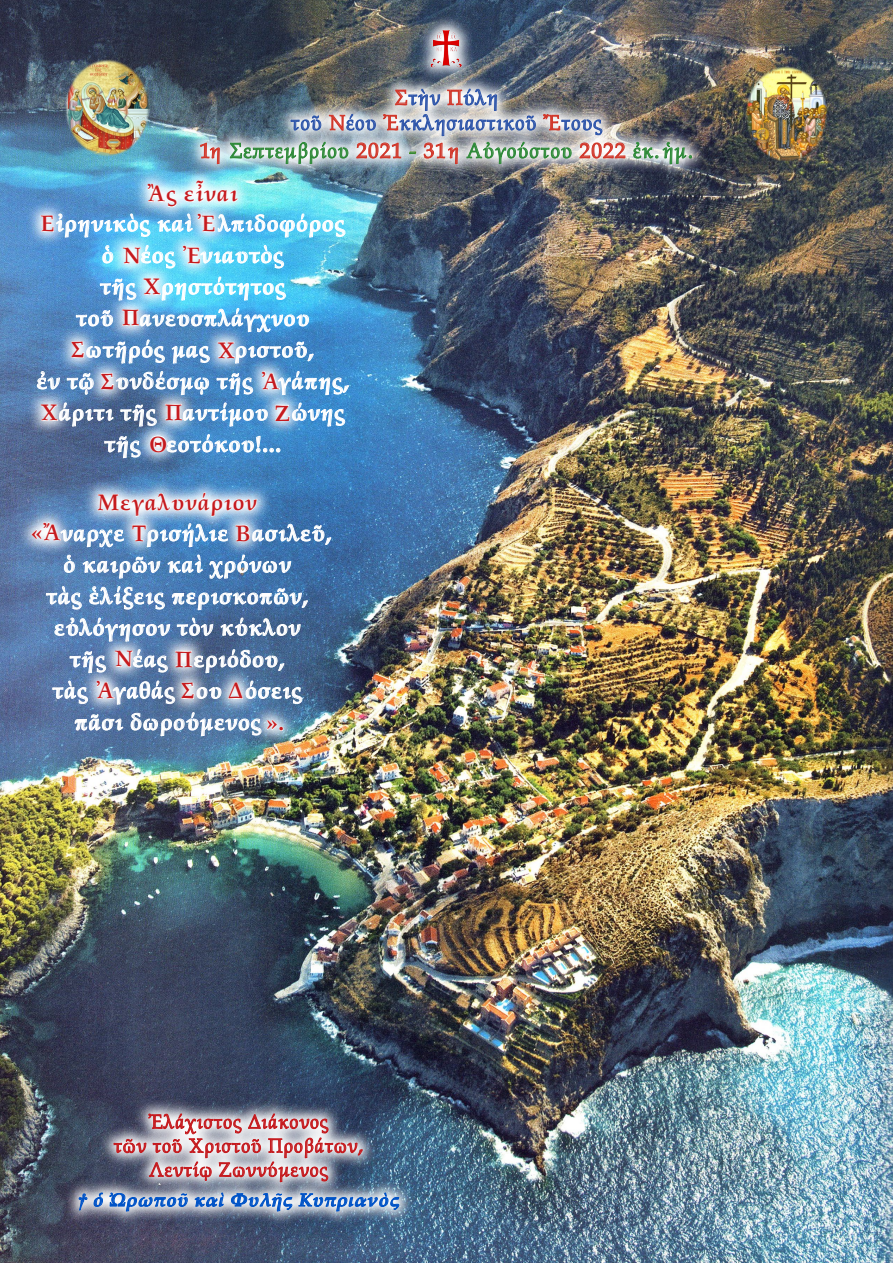
<style>
.page{position:relative;width:893px;height:1263px;background:#fff}
.page>*{position:absolute;margin:0;border:0;box-sizing:border-box;transform-origin:0 0}
.t1{font:22.5px "SK Book Antiqua Pol Uni W Bold";letter-spacing:.04em;color:#fff}
.t2{font:22.5px "SK Book Antiqua Pol Uni W Bold";letter-spacing:.04em;color:#c51b1f}
.t3{font:21px "SK Book Antiqua Pol Uni W";letter-spacing:.06em;color:#2f8a39}
.t4{font:21px "SK Book Antiqua Pol Uni W";letter-spacing:.05em;color:#2f56aa}
.t5{font:19.5px "SK Book Antiqua Pol Uni W";letter-spacing:.05em;color:#c51b1f}
.t6{font:italic 700 18px "Palatino Linotype";letter-spacing:.05em;color:#0053c7}
.s1{color:#d1382b}
.s2{color:#c51b1f}
.s3{font-family:"CTOS New Times Bold Italic Test 1";font-weight:400;font-style:normal}
</style>
<div class="page">
<img style="left:0;top:0;width:893px;height:1263px">
<svg style="left:64px;top:1099px;width:351px;height:128px;background:#485872"></svg>
<svg style="left:78px;top:1192px;width:25px;height:19px"></svg>
<img style="left:109px;top:1043px;width:291px;height:172px">
<svg style="left:76px;top:310px;width:31px;height:17px"></svg>
<svg style="left:172px;top:346px;width:31px;height:18px"></svg>
<svg style="left:37px;top:371px;width:23px;height:17px"></svg>
<svg style="left:67px;top:373px;width:18px;height:21px"></svg>
<svg style="left:217px;top:374px;width:30px;height:21px"></svg>
<svg style="left:121px;top:405px;width:29px;height:22px"></svg>
<svg style="left:104px;top:436px;width:31px;height:22px"></svg>
<svg style="left:132px;top:165px;width:121px;height:57px;background:#72bde1"></svg>
<svg style="left:148px;top:184px;width:29px;height:23px"></svg>
<svg style="left:25px;top:200px;width:44px;height:47px"></svg>
<svg style="left:41px;top:214px;width:109px;height:24px;background:#87bee7"></svg>
<svg style="left:182px;top:199px;width:48px;height:46px"></svg>
<svg style="left:158px;top:214px;width:187px;height:24px;background:#7fcff0"></svg>
<svg style="left:108px;top:232px;width:48px;height:13px"></svg>
<svg style="left:167px;top:230px;width:48px;height:15px"></svg>
<svg style="left:155px;top:301px;width:21px;height:6px"></svg>
<svg style="left:100px;top:245px;width:186px;height:56px;background:#7ed9f6"></svg>
<svg style="left:150px;top:395px;width:48px;height:39px"></svg>
<svg style="left:165px;top:402px;width:95px;height:25px;background:#7daad5"></svg>
<svg style="left:56px;top:326px;width:43px;height:47px"></svg>
<svg style="left:72px;top:340px;width:93px;height:24px;background:#8bafd5"></svg>
<svg style="left:203px;top:333px;width:47px;height:41px"></svg>
<svg style="left:218px;top:342px;width:96px;height:22px;background:#87b1d8"></svg>
<svg style="left:85px;top:357px;width:44px;height:48px"></svg>
<svg style="left:101px;top:371px;width:108px;height:24px;background:#80a3c9"></svg>
<svg style="left:247px;top:356px;width:48px;height:49px"></svg>
<svg style="left:262px;top:371px;width:87px;height:24px;background:#7fb2dc"></svg>
<svg style="left:26px;top:388px;width:47px;height:48px"></svg>
<svg style="left:41px;top:403px;width:73px;height:24px;background:#899ab7"></svg>
<svg style="left:107px;top:294px;width:48px;height:47px"></svg>
<svg style="left:122px;top:307px;width:187px;height:26px;background:#74b3e1"></svg>
<svg style="left:260px;top:389px;width:45px;height:48px"></svg>
<svg style="left:275px;top:403px;width:70px;height:24px;background:#82b4df"></svg>
<svg style="left:135px;top:420px;width:47px;height:47px;background:#6f91b8"></svg>
<svg style="left:150px;top:434px;width:130px;height:19px;background:#7eaed9"></svg>
<svg style="left:46px;top:586px;width:36px;height:25px"></svg>
<svg style="left:89px;top:586px;width:76px;height:23px;background:#7b9fc8"></svg>
<svg style="left:172px;top:588px;width:136px;height:22px;background:#6b8fba"></svg>
<svg style="left:55px;top:618px;width:115px;height:24px;background:#7a9ac4"></svg>
<svg style="left:177px;top:618px;width:36px;height:24px"></svg>
<svg style="left:221px;top:618px;width:80px;height:24px;background:#6781a4"></svg>
<svg style="left:75px;top:714px;width:48px;height:23px"></svg>
<svg style="left:131px;top:712px;width:121px;height:24px;background:#7794b7"></svg>
<svg style="left:83px;top:477px;width:189px;height:15px;background:#558abf"></svg>
<svg style="left:16px;top:507px;width:16px;height:49px"></svg>
<svg style="left:100px;top:635px;width:48px;height:13px"></svg>
<svg style="left:81px;top:705px;width:48px;height:9px"></svg>
<svg style="left:252px;top:705px;width:47px;height:40px;background:#7294ad"></svg>
<svg style="left:267px;top:720px;width:16px;height:11px"></svg>
<svg style="left:166px;top:705px;width:43px;height:9px"></svg>
<svg style="left:213px;top:705px;width:45px;height:9px"></svg>
<svg style="left:32px;top:492px;width:299px;height:87px;background:#779ec8"></svg>
<svg style="left:160px;top:635px;width:48px;height:13px"></svg>
<svg style="left:52px;top:648px;width:250px;height:57px;background:#8098b8"></svg>
<img style="left:65px;top:59px;width:84px;height:97px">
<img style="left:746px;top:66px;width:82px;height:95px">
<img style="left:625px;top:73px;width:82px;height:106px">
<img style="left:185px;top:55px;width:440px;height:153px">
<img style="left:633px;top:110px;width:59px;height:54px">
<svg style="left:416px;top:14px;width:60px;height:68px;background:#59687b"></svg>
<img style="left:431px;top:30px;width:31px;height:38px">
<p class="t4" style="left:395px;top:85px;width:104px"><span class="s1">Σ</span>τὴν <span class="s1">Π</span>ύλη</p>
<p class="t4" style="left:291px;top:110px;width:313px">τοῦ <span class="s1">Ν</span>έου <span class="s1">Ἐ</span>κκλησιαστικοῦ <span class="s1">Ἔ</span>τους</p>
<p class="t3" style="left:200px;top:138px;width:494px"><span class="s1">1η</span> Σεπτεμβρίου <span class="s1">2021</span> - <span class="s1">31η</span> Αὐγούστου <span class="s1">2022</span> ἐκ.ἡμ.</p>
<p class="t2" style="left:148px;top:180px;width:91px">Ἂς εἶναι</p>
<p class="t2" style="left:198px;top:210px;width:19px">Ἐ</p>
<p class="t1" style="left:40px;top:210px;width:306px"><span class="s2">Ε</span>ἰρηνικὸς καὶ λπιδοφόρος</p>
<p class="t1" style="left:102px;top:242px;width:183px">ὁ έος νιαυτὸς</p>
<p class="t1" style="left:100px;top:273px;width:187px">τῆς ρηστότητος</p>
<p class="t1" style="left:76px;top:305px;width:235px">τοῦ ανευσπλάγχνου</p>
<p class="t1" style="left:71px;top:336px;width:244px"><span class="s2">Σ</span>ωτῆρός μας ριστοῦ,</p>
<p class="t1" style="left:36px;top:368px;width:314px">ἐν τῷ υνδέσμῳ τῆς γάπης,</p>
<p class="t1" style="left:41px;top:399px;width:305px"><span class="s2">Χ</span>άριτι τῆς αντίμου ώνης</p>
<p class="t1" style="left:105px;top:431px;width:178px">τῆς εοτόκου!...</p>
<p class="t2" style="left:122px;top:242px;width:20px">Ν</p>
<p class="t2" style="left:183px;top:242px;width:19px">Ἐ</p>
<p class="t2" style="left:144px;top:273px;width:18px">Χ</p>
<p class="t2" style="left:122px;top:304px;width:19px">Π</p>
<p class="t2" style="left:218px;top:337px;width:18px">Χ</p>
<p class="t2" style="left:101px;top:368px;width:15px">Σ</p>
<p class="t2" style="left:262px;top:368px;width:19px">Ἀ</p>
<p class="t2" style="left:165px;top:399px;width:19px">Π</p>
<p class="t2" style="left:275px;top:400px;width:17px">Ζ</p>
<p class="t2" style="left:149px;top:431px;width:19px">Θ</p>
<p class="t2" style="left:97px;top:489px;width:161px">Μεγαλυνάριον</p>
<p class="t1" style="left:31px;top:520px;width:302px"><span class="s2">«Ἄ</span>ναρχε ρισήλιε ασιλεῦ,</p>
<p class="t1" style="left:64px;top:551px;width:229px">ὁ καιρῶν καὶ χρόνων</p>
<p class="t1" style="left:46px;top:583px;width:263px">τὰς ἑλίξεις περισκοπῶν,</p>
<p class="t1" style="left:54px;top:614px;width:248px">εὐλόγησον τὸν κύκλον</p>
<p class="t1" style="left:70px;top:646px;width:216px">τῆς έας εριόδου,</p>
<p class="t1" style="left:53px;top:677px;width:251px">τὰς γαθάς ου όσεις</p>
<p class="t1" style="left:75px;top:709px;width:211px">πᾶσι δωρούμενος <span class="s2">».</span></p>
<p class="t2" style="left:132px;top:520px;width:16px">Τ</p>
<p class="t2" style="left:235px;top:520px;width:17px">Β</p>
<p class="t2" style="left:115px;top:645px;width:20px">Ν</p>
<p class="t2" style="left:175px;top:646px;width:19px">Π</p>
<p class="t2" style="left:97px;top:677px;width:19px">Ἀ</p>
<p class="t2" style="left:181px;top:677px;width:15px">Σ</p>
<p class="t2" style="left:228px;top:677px;width:17px">Δ</p>
<p class="t5" style="left:149px;top:1110px;width:181px">Ἐλάχιστος Διάκονος</p>
<p class="t5" style="left:114px;top:1134px;width:251px">τῶν τοῦ Χριστοῦ Προβάτων,</p>
<p class="t5" style="left:149px;top:1158px;width:180px">Λεντίῳ Ζωννύμενος</p>
<p class="t6" style="left:78px;top:1187px;width:323px"><span class="s3">†</span> ὁ Ὠρωποῦ καὶ Φυλῆς Κυπριανὸς</p>
</div>
